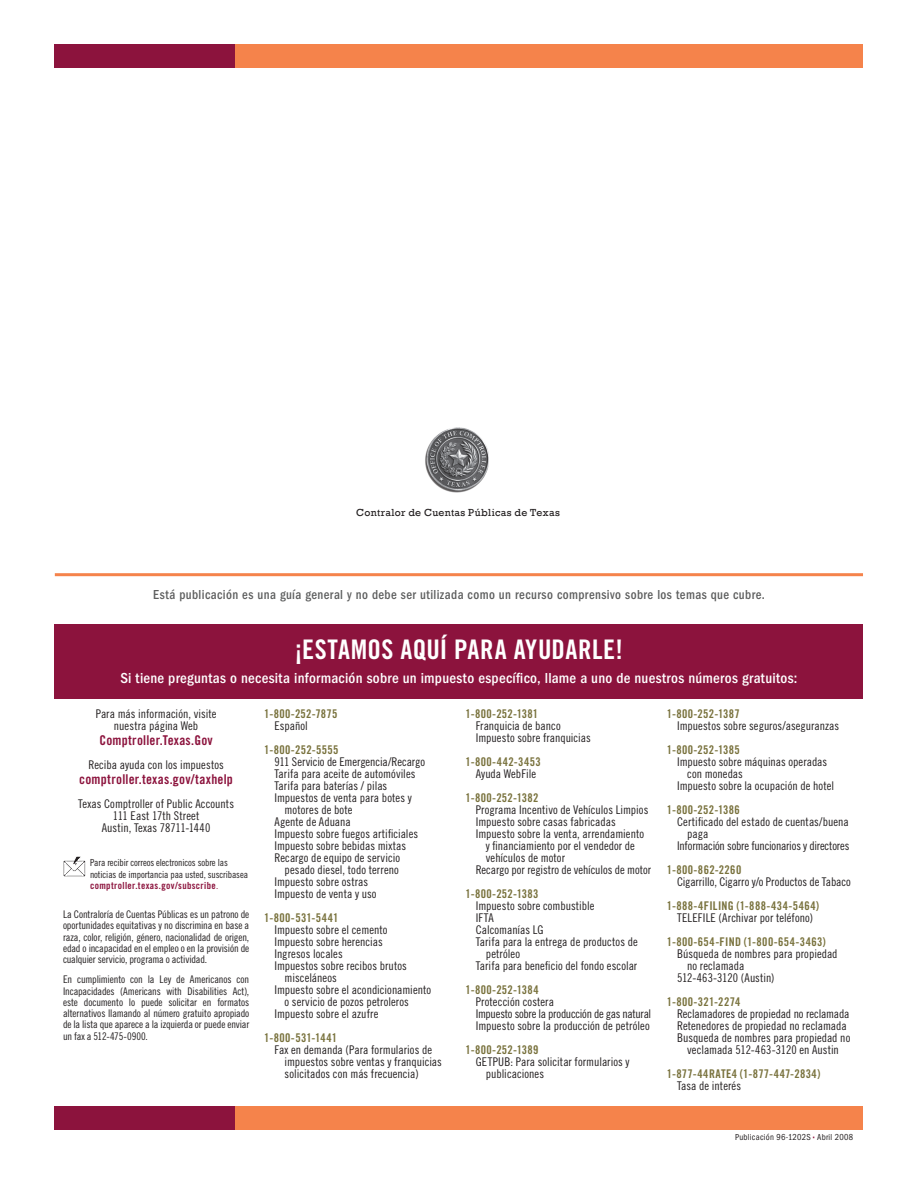
<style>
.page{position:relative;width:918px;height:1188px;background:#fff}
.page>*{position:absolute;margin:0;border:0;box-sizing:border-box;transform-origin:0 0}
.t1{font:27px "Trade Gothic LT Std Bd Cn 20";letter-spacing:.015em;color:#fff}
.t2{font:500 condensed 15px "ITC Franklin Gothic Std";letter-spacing:.02em;color:#fff}
.t3{font:500 condensed 13.5px "ITC Franklin Gothic Std";letter-spacing:.03em;color:#5d5e5e;scale:.95 1}
.back_phone_tax_name{font:13.5px "Trade Gothic LT Std Bd Cn 20";letter-spacing:.015em;color:#8c133d}
.back_list_phone{font:13.5px "Trade Gothic LT Std Bd Cn 20";letter-spacing:.015em;color:#8c133d}
.back_phone_tax_name-2{font:12px/12px "Trade Gothic LT Std Cn 18";letter-spacing:.005em;color:#231f20}
.back_list_phone-2{font:12px "Trade Gothic LT Std Bd Cn 20";letter-spacing:.03em;color:#79723d}
.back_phone_tax_name-3{font:12px "Trade Gothic LT Std Cn 18";letter-spacing:-.015em;color:#231f20}
.t4{font:10.5px/11.4px "Trade Gothic LT Std Cn 18";letter-spacing:-.015em;color:#231f20;text-align:justify}
.t5{font:10.5px "Rockwell";letter-spacing:.03em;color:#231f20}
.t6{font:9.75px/11.2px "Trade Gothic LT Std Cn 18";letter-spacing:-.01em;color:#231f20}
.back_phone_tax_name-4{font:9.75px "Trade Gothic LT Std Bd Cn 20";letter-spacing:.04em;color:#8c133d}
.t7{font:condensed 9px "ITC Franklin Gothic Std";letter-spacing:.03em;color:#231f20;scale:.95 1}
.s1{font-family:"Trade Gothic LT Std Cn 18"}
.s2{font-size:13.5px;color:#8c133d}
</style>
<div class="page">
<div style="left:229px;top:1106px;width:634px;height:23px;background:#f5834b"></div>
<div style="left:55px;top:1106px;width:180px;height:23px;background:#8c133d"></div>
<div style="left:55px;top:624px;width:808px;height:74px;background:#8c133d"></div>
<svg style="left:63px;top:856px;width:23px;height:21px"></svg>
<div style="left:229px;top:44px;width:634px;height:23px;background:#f5834b"></div>
<div style="left:55px;top:44px;width:180px;height:23px;background:#8c133d"></div>
<hr style="left:55px;top:573px;width:808px;height:3px;background:#f5834b">
<img style="left:425px;top:427px;width:64px;height:66px">
<p class="t5" style="left:356px;top:506px;width:205px">Contralor de Cuentas Públicas de Texas</p>
<p class="t3" style="left:153px;top:587px;width:646px">Está publicación es una guía general y no debe ser utilizada como un recurso comprensivo sobre los temas que cubre.</p>
<h1 class="t1" style="left:295px;top:633px;width:330px">¡ESTAMOS AQUÍ PARA AYUDARLE!</h1>
<p class="t2" style="left:120px;top:670px;width:679px">Si tiene preguntas o necesita información sobre un impuesto específico, llame a uno de nuestros números gratuitos:</p>
<p class="back_phone_tax_name-2" style="left:96px;top:708px;width:122px;text-align:center">Para más información, visite nuestra página Web</p>
<p class="back_list_phone" style="left:99px;top:732px;width:115px">Comptroller.Texas.Gov</p>
<p class="back_phone_tax_name-2" style="left:88px;top:759px;width:137px">Reciba ayuda con los impuestos</p>
<p class="back_phone_tax_name" style="left:79px;top:771px;width:155px">comptroller.texas.gov/taxhelp</p>
<p class="back_phone_tax_name-2" style="left:78px;top:798px;width:157px">Texas Comptroller of Public Accounts</p>
<p class="back_phone_tax_name-2" style="left:113px;top:810px;width:88px">111 East 17th Street</p>
<p class="back_phone_tax_name-2" style="left:102px;top:822px;width:110px">Austin, Texas 78711-1440</p>
<p class="t6" style="left:90px;top:857px;width:160px">Para recibir correos electronicos sobre las noticias de importancia paa usted, suscribasea</p>
<p class="back_phone_tax_name-4" style="left:90px;top:880px;width:130px">comptroller.texas.gov/subscribe<span class="s1">.</span></p>
<p class="t4" style="left:63px;top:909px;width:188px">La Contraloría de Cuentas Públicas es un patrono de oportunidades equitativas y no discrimina en base a raza, color, religión, género, nacionalidad de origen, edad o incapacidad en el empleo o en la provisión de cualquier servicio, programa o actividad.</p>
<p class="t4" style="left:63px;top:974px;width:188px">En cumplimiento con la Ley de Americanos con Incapacidades (Americans with Disabilities Act), este documento lo puede solicitar en formatos alternativos llamando al número gratuito apropiado de la lista que aparece a la izquierda or puede enviar un fax a 512-475-0900.</p>
<p class="back_list_phone-2" style="left:264px;top:706px;width:75px">1-800-252-7875</p>
<p class="back_phone_tax_name-2" style="left:274px;top:720px;width:35px">Español</p>
<p class="back_list_phone-2" style="left:264px;top:742px;width:76px">1-800-252-5555</p>
<p class="back_phone_tax_name-2" style="left:274px;top:756px;width:152px">911 Servicio de Emergencia/Recargo</p>
<p class="back_phone_tax_name-2" style="left:274px;top:768px;width:143px">Tarifa para aceite de automóviles</p>
<p class="back_phone_tax_name-2" style="left:274px;top:780px;width:114px">Tarifa para baterías / pilas</p>
<p class="back_phone_tax_name-2" style="left:274px;top:792px;width:139px">Impuestos de venta para botes y</p>
<p class="back_phone_tax_name-2" style="left:285px;top:804px;width:69px">motores de bote</p>
<p class="back_phone_tax_name-2" style="left:274px;top:816px;width:78px">Agente de Aduana</p>
<p class="back_phone_tax_name-2" style="left:274px;top:828px;width:145px">Impuesto sobre fuegos artificiales</p>
<p class="back_phone_tax_name-2" style="left:274px;top:840px;width:133px">Impuesto sobre bebidas mixtas</p>
<p class="back_phone_tax_name-2" style="left:274px;top:852px;width:127px">Recargo de equipo de servicio</p>
<p class="back_phone_tax_name-2" style="left:285px;top:864px;width:116px">pesado diesel, todo terreno</p>
<p class="back_phone_tax_name-2" style="left:274px;top:876px;width:95px">Impuesto sobre ostras</p>
<p class="back_phone_tax_name-2" style="left:274px;top:888px;width:104px">Impuesto de venta y uso</p>
<p class="back_list_phone-2" style="left:264px;top:910px;width:76px">1-800-531-5441</p>
<p class="back_phone_tax_name-2" style="left:274px;top:924px;width:115px">Impuesto sobre el cemento</p>
<p class="back_phone_tax_name-2" style="left:274px;top:936px;width:110px">Impuesto sobre herencias</p>
<p class="back_phone_tax_name-2" style="left:274px;top:948px;width:70px">Ingresos locales</p>
<p class="back_phone_tax_name-2" style="left:274px;top:960px;width:134px">Impuestos sobre recibos brutos</p>
<p class="back_phone_tax_name-2" style="left:285px;top:972px;width:54px">misceláneos</p>
<p class="back_phone_tax_name-2" style="left:274px;top:984px;width:158px">Impuesto sobre el acondicionamiento</p>
<p class="back_phone_tax_name-2" style="left:285px;top:996px;width:126px">o servicio de pozos petroleros</p>
<p class="back_phone_tax_name-2" style="left:274px;top:1008px;width:105px">Impuesto sobre el azufre</p>
<p class="back_list_phone-2" style="left:264px;top:1030px;width:74px">1-800-531-1441</p>
<p class="back_phone_tax_name-2" style="left:285px;top:1044px;width:159px;text-indent:-10px">Fax en demanda (Para formularios de impuestos sobre ventas y franquicias solicitados con más frecuencia)</p>
<p class="back_list_phone-2" style="left:466px;top:706px;width:74px">1-800-252-1381</p>
<p class="back_phone_tax_name-2" style="left:476px;top:720px;width:117px">Franquicia de banco<br>Impuesto sobre franquicias</p>
<p class="back_list_phone-2" style="left:466px;top:754px;width:77px">1-800-442-3453</p>
<p class="back_phone_tax_name-2" style="left:476px;top:768px;width:62px">Ayuda WebFile</p>
<p class="back_list_phone-2" style="left:466px;top:790px;width:74px">1-800-252-1382</p>
<p class="back_phone_tax_name-2" style="left:476px;top:804px;width:174px">Programa Incentivo de Vehículos Limpios</p>
<p class="back_phone_tax_name-2" style="left:476px;top:816px;width:141px">Impuesto sobre casas fabricadas</p>
<p class="back_phone_tax_name-2" style="left:476px;top:828px;width:170px">Impuesto sobre la venta, arrendamiento</p>
<p class="back_phone_tax_name-2" style="left:486px;top:840px;width:151px">y financiamiento por el vendedor de</p>
<p class="back_phone_tax_name-2" style="left:486px;top:852px;width:81px">vehículos de motor</p>
<p class="back_phone_tax_name-2" style="left:476px;top:864px;width:177px">Recargo por registro de vehículos de motor</p>
<p class="back_list_phone-2" style="left:466px;top:886px;width:74px">1-800-252-1383</p>
<p class="back_phone_tax_name-2" style="left:476px;top:900px;width:120px">Impuesto sobre combustible</p>
<p class="back_phone_tax_name-2" style="left:476px;top:912px;width:19px">IFTA</p>
<p class="back_phone_tax_name-2" style="left:476px;top:924px;width:69px">Calcomanías LG</p>
<p class="back_phone_tax_name-2" style="left:476px;top:936px;width:163px">Tarifa para la entrega de productos de</p>
<p class="back_phone_tax_name-2" style="left:486px;top:948px;width:36px">petróleo</p>
<p class="back_phone_tax_name-2" style="left:476px;top:960px;width:163px">Tarifa para beneficio del fondo escolar</p>
<p class="back_list_phone-2" style="left:466px;top:982px;width:75px">1-800-252-1384</p>
<p class="back_phone_tax_name-2" style="left:476px;top:996px;width:177px">Protección costera<br>Impuesto sobre la producción de gas natural<br>Impuesto sobre la producción de petróleo</p>
<p class="back_list_phone-2" style="left:466px;top:1042px;width:74px">1-800-252-1389</p>
<p class="back_phone_tax_name-2" style="left:486px;top:1056px;width:145px;text-indent:-10px">GETPUB: Para solicitar formularios y publicaciones</p>
<p class="back_list_phone-2" style="left:667px;top:706px;width:74px">1-800-252-1387</p>
<p class="back_phone_tax_name-2" style="left:677px;top:720px;width:164px">Impuestos sobre seguros/aseguranzas</p>
<p class="back_list_phone-2" style="left:667px;top:742px;width:74px">1-800-252-1385</p>
<p class="back_phone_tax_name-2" style="left:677px;top:756px;width:152px">Impuesto sobre máquinas operadas</p>
<p class="back_phone_tax_name-2" style="left:687px;top:768px;width:57px">con monedas</p>
<p class="back_phone_tax_name-2" style="left:677px;top:780px;width:159px">Impuesto sobre la ocupación de hotel</p>
<p class="back_list_phone-2" style="left:667px;top:802px;width:74px">1-800-252-1386</p>
<p class="back_phone_tax_name-2" style="left:677px;top:816px;width:173px">Certificado del estado de cuentas/buena</p>
<p class="back_phone_tax_name-2" style="left:687px;top:828px;width:23px">paga</p>
<p class="back_phone_tax_name-3" style="left:677px;top:839px;width:174px">Información sobre funcionarios y directores</p>
<p class="back_list_phone-2" style="left:667px;top:862px;width:76px">1-800-862-2260</p>
<p class="back_phone_tax_name-2" style="left:677px;top:876px;width:175px">Cigarrillo, Cigarro y/o Productos de Tabaco</p>
<p class="back_list_phone-2" style="left:667px;top:898px;width:154px">1-888-4FILING (1-888-434-5464)</p>
<p class="back_phone_tax_name-2" style="left:677px;top:912px;width:137px">TELEFILE (Archivar por teléfono)</p>
<p class="back_list_phone-2" style="left:667px;top:934px;width:161px">1-800-654-FIND (1-800-654-3463)</p>
<p class="back_phone_tax_name-2" style="left:677px;top:948px;width:162px">Búsqueda de nombres para propiedad</p>
<p class="back_phone_tax_name-2" style="left:687px;top:960px;width:59px">no reclamada</p>
<p class="back_phone_tax_name-2" style="left:677px;top:972px;width:99px">512-463-3120 (Austin)</p>
<p class="back_list_phone-2" style="left:667px;top:994px;width:75px">1-800-321-2274</p>
<p class="back_phone_tax_name-2" style="left:677px;top:1008px;width:175px;text-align:center">Reclamadores de propiedad no reclamada Retenedores de propiedad no reclamada Busqueda de nombres para propiedad no veclamada 512-463-3120 en Austin</p>
<p class="back_list_phone-2" style="left:667px;top:1066px;width:155px">1-877-44RATE4 (1-877-447-2834)</p>
<p class="back_phone_tax_name-2" style="left:677px;top:1080px;width:66px">Tasa de interés</p>
<p class="t7" style="left:735px;top:1132px;width:126px">Publicación 96-1202S <span class="s2">•</span> Abril 2008</p>
</div>
